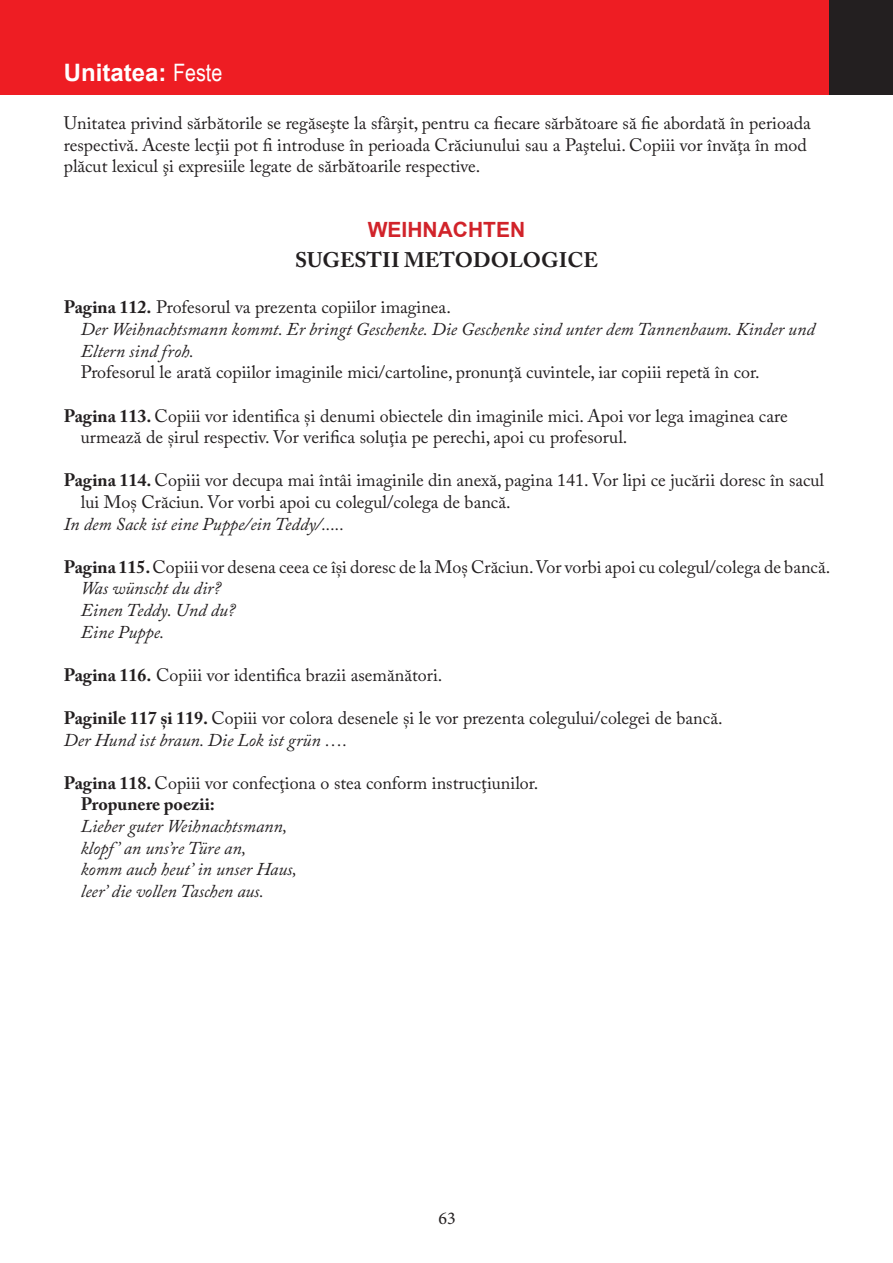
<style>
.page{position:relative;width:893px;height:1263px;background:#fff}
.page>*{position:absolute;margin:0;border:0;box-sizing:border-box;transform-origin:0 0}
.Heading_1{font:700 24px "Arial";color:#fff}
.t1{font:700 21px "Adobe Caslon Pro";color:#231f20}
.Heading_2{font:700 21px "Arial";color:#d1232a}
.Normal__Web{font:18px/21.6px "Adobe Caslon Pro";color:#231f20}
.Normal__Web-2{font:italic 18px/21.6px "Adobe Caslon Pro";color:#231f20}
.Normal__Web-3{font:700 18px "Adobe Caslon Pro";color:#231f20}
.t2{font:18px "Minion Pro";color:#231f20}
.s1{font-family:"Arial Narrow";font-weight:400}
.s2{font-weight:700}
</style>
<div class="page">
<div style="left:0;top:0;width:893px;height:95px;background:#ee1d23"></div>
<div style="left:829px;top:0;width:64px;height:95px;background:#231f20"></div>
<p class="Heading_1" style="left:64px;top:56px;width:160px">Unitatea: <span class="s1">Feste</span></p>
<p class="Normal__Web" style="left:64px;top:112px;width:748px">Unitatea privind sărbătorile se regăseşte la sfârşit, pentru ca fiecare sărbătoare să fie abordată în perioada respectivă. Aceste lecţii pot fi introduse în perioada Crăciunului sau a Paştelui. Copiii vor învăţa în mod plăcut lexicul şi expresiile legate de sărbătoarile respective.</p>
<p class="Heading_2" style="left:368px;top:215px;width:159px">WEIHNACHTEN</p>
<p class="t1" style="left:295px;top:247px;width:304px">SUGESTII METODOLOGICE</p>
<p class="Normal__Web" style="left:64px;top:296px;width:389px"><span class="s2">Pagina 112.</span> Profesorul va prezenta copiilor imaginea.</p>
<p class="Normal__Web-2" style="left:81px;top:318px;width:735px">Der Weihnachtsmann kommt. Er bringt Geschenke. Die Geschenke sind unter dem Tannenbaum. Kinder und<br>Eltern sind froh.</p>
<p class="Normal__Web" style="left:81px;top:361px;width:680px">Profesorul le arată copiilor imaginile mici/cartoline, pronunţă cuvintele, iar copiii repetă în cor.</p>
<p class="Normal__Web" style="left:81px;top:404px;width:708px;text-indent:-17px"><span class="s2">Pagina 113.</span> Copiii vor identifica şi denumi obiectele din imaginile mici. Apoi vor lega imaginea care urmează de şirul respectiv. Vor verifica soluţia pe perechi, apoi cu profesorul.</p>
<p class="Normal__Web" style="left:81px;top:469px;width:745px;text-indent:-17px"><span class="s2">Pagina 114.</span> Copiii vor decupa mai întâi imaginile din anexă, pagina 141. Vor lipi ce jucării doresc în sacul lui Moş Crăciun. Vor vorbi apoi cu colegul/colega de bancă.</p>
<p class="Normal__Web-2" style="left:64px;top:512px;width:282px">In dem Sack ist eine Puppe/ein Teddy/.....</p>
<p class="Normal__Web" style="left:64px;top:556px;width:768px"><span class="s2">Pagina 115.</span> Copiii vor desena ceea ce îşi doresc de la Moş Crăciun. Vor vorbi apoi cu colegul/colega de bancă.</p>
<p class="Normal__Web-2" style="left:81px;top:577px;width:142px">Was wünscht du dir?</p>
<p class="Normal__Web-2" style="left:81px;top:599px;width:156px">Einen Teddy. Und du?</p>
<p class="Normal__Web-2" style="left:81px;top:620px;width:85px">Eine Puppe.</p>
<p class="Normal__Web" style="left:64px;top:664px;width:380px"><span class="s2">Pagina 116.</span> Copiii vor identifica brazii asemănători.</p>
<p class="Normal__Web" style="left:64px;top:707px;width:660px"><span class="s2">Paginile 117 şi 119.</span> Copiii vor colora desenele şi le vor prezenta colegului/colegei de bancă.</p>
<p class="Normal__Web-2" style="left:64px;top:728px;width:285px">Der Hund ist braun. Die Lok ist grün ….</p>
<p class="Normal__Web" style="left:64px;top:772px;width:476px"><span class="s2">Pagina 118.</span> Copiii vor confecţiona o stea conform instrucţiunilor.</p>
<p class="Normal__Web-3" style="left:81px;top:794px;width:136px">Propunere poezii:</p>
<p class="Normal__Web-2" style="left:81px;top:815px;width:218px">Lieber guter Weihnachtsmann, klopf ’ an uns’re Türe an,<br>komm auch heut’ in unser Haus, leer’ die vollen Taschen aus.</p>
<p class="t2" style="left:439px;top:1206px;width:19px">63</p>
</div>
